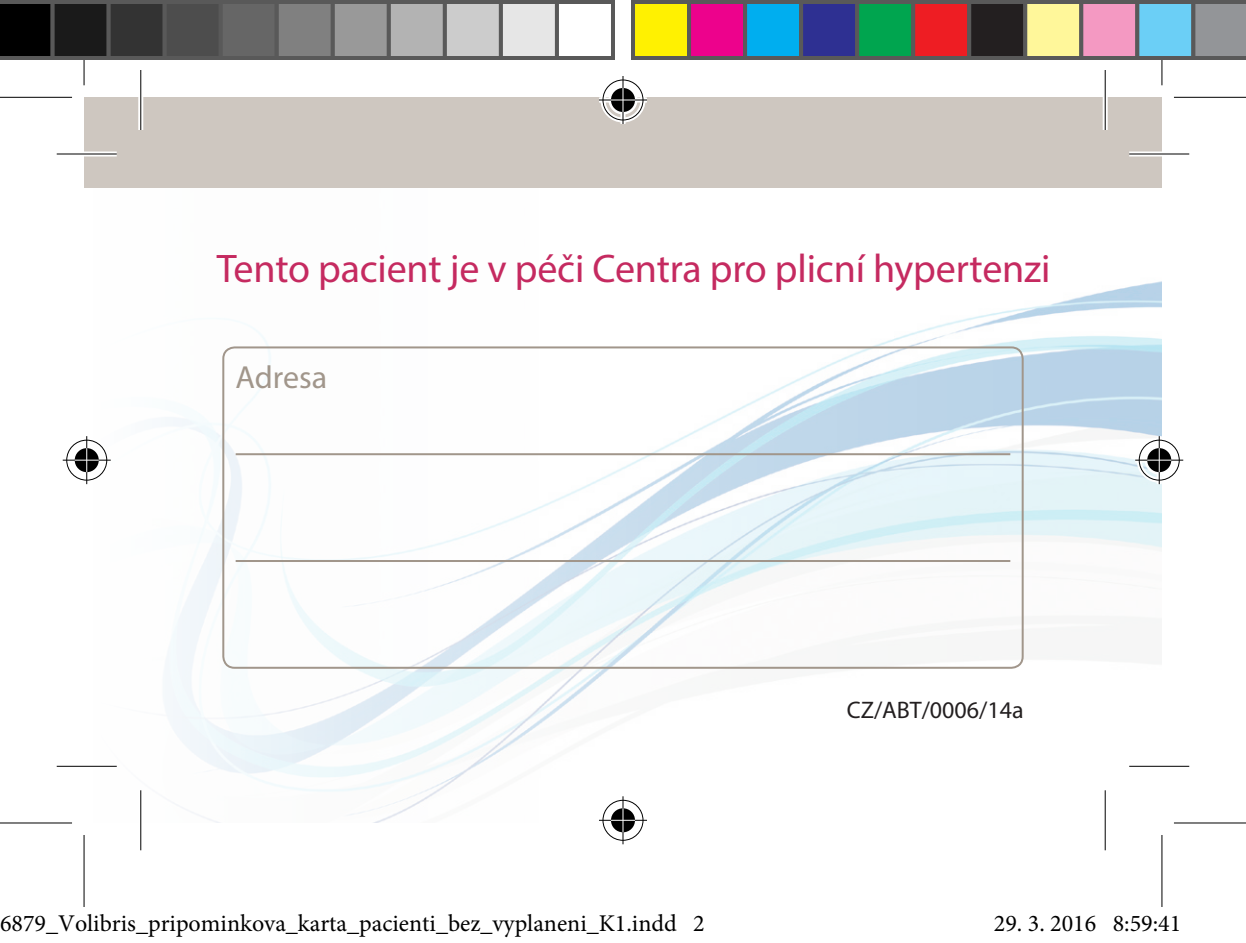
<style>
.page{position:relative;width:1246px;height:943px;background:#fff}
.page>*{position:absolute;margin:0;border:0;box-sizing:border-box;transform-origin:0 0}
.t1{font:40px "Myriad Pro";letter-spacing:-.005em;color:#c52a60}
.t2{font:32px "Myriad Pro";color:#a1968b}
.t3{font:24px "Minion Pro";color:#000}
.t4{font:24px "Myriad Pro";color:#231f20}
</style>
<div class="page">
<img style="left:86px;top:281px;width:1075px;height:542px">
<div style="left:84px;top:97px;width:1077px;height:91px;background:#cec7c0"></div>
<div style="left:222px;top:346px;width:801px;height:323px;border:2px solid #a1968b;border-radius:11px"></div>
<hr style="left:236px;top:453px;width:774px;height:2px;background:#a1968b">
<hr style="left:236px;top:560px;width:774px;height:2px;background:#a1968b">
<div style="left:57px;top:151px;width:60px;height:5px;background:#fff"></div>
<div style="left:1128px;top:151px;width:60px;height:5px;background:#fff"></div>
<svg style="left:57px;top:764px;width:60px;height:5px"></svg>
<svg style="left:1128px;top:764px;width:60px;height:5px"></svg>
<svg style="left:138px;top:70px;width:5px;height:60px"></svg>
<svg style="left:138px;top:790px;width:5px;height:60px"></svg>
<svg style="left:1102px;top:70px;width:5px;height:60px"></svg>
<svg style="left:1102px;top:790px;width:5px;height:60px"></svg>
<hr style="left:57px;top:153px;width:60px;height:2px;background:#000">
<hr style="left:1128px;top:153px;width:60px;height:2px;background:#000">
<hr style="left:57px;top:766px;width:60px;height:1px;background:#000">
<hr style="left:1128px;top:766px;width:60px;height:1px;background:#000">
<hr style="left:140px;top:70px;width:1px;height:60px;background:#000">
<hr style="left:140px;top:790px;width:1px;height:60px;background:#000">
<hr style="left:1104px;top:70px;width:1px;height:60px;background:#000">
<hr style="left:1104px;top:790px;width:1px;height:60px;background:#000">
<svg style="left:0;top:96px;width:72px;height:1px"></svg>
<svg style="left:1174px;top:96px;width:71px;height:1px"></svg>
<div style="left:1159px;top:13px;width:5px;height:72px;background:#8e8e8e"></div>
<div style="left:1159px;top:835px;width:5px;height:72px;background:#8e8e8e"></div>
<hr style="left:0;top:97px;width:72px;height:1px;background:#000">
<hr style="left:1173px;top:97px;width:72px;height:1px;background:#000">
<hr style="left:0;top:822px;width:72px;height:2px;background:#000">
<hr style="left:1173px;top:822px;width:72px;height:2px;background:#000">
<hr style="left:83px;top:13px;width:2px;height:72px;background:#000">
<hr style="left:83px;top:835px;width:2px;height:72px;background:#000">
<hr style="left:1160px;top:13px;width:2px;height:72px;background:#000">
<hr style="left:1160px;top:835px;width:2px;height:72px;background:#000">
<div style="left:600px;top:77px;width:45px;height:45px;border:5px solid #fff;border-radius:50%"></div>
<div style="left:599px;top:97px;width:48px;height:5px;background:#fff"></div>
<svg style="left:620px;top:76px;width:5px;height:48px"></svg>
<div style="left:608px;top:85px;width:29px;height:29px;border:5px solid #fff;border-radius:50%"></div>
<div style="left:602px;top:79px;width:41px;height:41px;border:1px solid #000;border-radius:50%"></div>
<hr style="left:599px;top:99px;width:48px;height:2px;background:#000">
<hr style="left:622px;top:76px;width:1px;height:48px;background:#000">
<div style="left:611px;top:88px;width:24px;height:24px;background:#000;border-radius:50%"></div>
<hr style="left:611px;top:99px;width:24px;height:2px;background:#fff">
<svg style="left:622px;top:88px;width:1px;height:24px"></svg>
<div style="left:600px;top:798px;width:45px;height:45px;border:5px solid #fff;border-radius:50%"></div>
<svg style="left:599px;top:818px;width:48px;height:5px"></svg>
<svg style="left:620px;top:796px;width:5px;height:48px"></svg>
<div style="left:608px;top:806px;width:29px;height:29px;border:5px solid #fff;border-radius:50%"></div>
<div style="left:602px;top:800px;width:41px;height:41px;border:1px solid #000;border-radius:50%"></div>
<hr style="left:599px;top:820px;width:48px;height:1px;background:#000">
<hr style="left:622px;top:796px;width:1px;height:48px;background:#000">
<svg style="left:611px;top:808px;width:24px;height:24px"></svg>
<div style="left:64px;top:438px;width:45px;height:45px;border:5px solid #fff;border-radius:50%"></div>
<div style="left:63px;top:458px;width:48px;height:5px;background:#fff"></div>
<svg style="left:84px;top:436px;width:5px;height:48px"></svg>
<div style="left:72px;top:446px;width:29px;height:29px;border:5px solid #fff;border-radius:50%"></div>
<div style="left:66px;top:440px;width:41px;height:41px;border:1px solid #000;border-radius:50%"></div>
<hr style="left:63px;top:459px;width:48px;height:2px;background:#000">
<hr style="left:86px;top:436px;width:1px;height:48px;background:#000">
<div style="left:75px;top:448px;width:24px;height:24px;background:#000;border-radius:50%"></div>
<hr style="left:75px;top:459px;width:24px;height:2px;background:#fff">
<svg style="left:86px;top:448px;width:1px;height:24px"></svg>
<div style="left:1136px;top:438px;width:45px;height:45px;border:5px solid #fff;border-radius:50%"></div>
<div style="left:1134px;top:458px;width:48px;height:5px;background:#fff"></div>
<svg style="left:1156px;top:436px;width:5px;height:48px"></svg>
<div style="left:1144px;top:446px;width:29px;height:29px;border:5px solid #fff;border-radius:50%"></div>
<div style="left:1138px;top:440px;width:41px;height:41px;border:1px solid #000;border-radius:50%"></div>
<hr style="left:1134px;top:459px;width:48px;height:2px;background:#000">
<hr style="left:1158px;top:436px;width:1px;height:48px;background:#000">
<div style="left:1146px;top:448px;width:24px;height:24px;background:#000;border-radius:50%"></div>
<hr style="left:1146px;top:459px;width:24px;height:2px;background:#fff">
<svg style="left:1158px;top:448px;width:1px;height:24px"></svg>
<svg style="left:0;top:0;width:51px;height:60px;background:#0c0c0c"></svg>
<div style="left:53px;top:2px;width:56px;height:56px;background:#1a1a1a"></div>
<div style="left:51px;top:0;width:60px;height:60px;border:4px solid #595959"></div>
<div style="left:109px;top:2px;width:56px;height:56px;background:#333"></div>
<div style="left:107px;top:0;width:60px;height:60px;border:4px solid #595959"></div>
<div style="left:165px;top:2px;width:56px;height:56px;background:#4d4d4d"></div>
<div style="left:163px;top:0;width:60px;height:60px;border:4px solid #595959"></div>
<div style="left:221px;top:2px;width:56px;height:56px;background:#666"></div>
<div style="left:219px;top:0;width:60px;height:60px;border:4px solid #595959"></div>
<div style="left:277px;top:2px;width:56px;height:56px;background:#808080"></div>
<div style="left:275px;top:0;width:60px;height:60px;border:4px solid #595959"></div>
<div style="left:333px;top:2px;width:56px;height:56px;background:#999"></div>
<div style="left:331px;top:0;width:60px;height:60px;border:4px solid #595959"></div>
<div style="left:389px;top:2px;width:56px;height:56px;background:#b3b3b3"></div>
<div style="left:387px;top:0;width:60px;height:60px;border:4px solid #595959"></div>
<div style="left:445px;top:2px;width:56px;height:56px;background:#ccc"></div>
<div style="left:443px;top:0;width:60px;height:60px;border:4px solid #595959"></div>
<div style="left:501px;top:2px;width:56px;height:56px;background:#e6e6e6"></div>
<div style="left:499px;top:0;width:60px;height:60px;border:4px solid #595959"></div>
<div style="left:555px;top:0;width:60px;height:60px;border:4px solid #595959"></div>
<div style="left:633px;top:2px;width:56px;height:56px;background:#fff101"></div>
<div style="left:631px;top:0;width:60px;height:60px;border:4px solid #595959"></div>
<div style="left:689px;top:2px;width:56px;height:56px;background:#ed028c"></div>
<div style="left:687px;top:0;width:60px;height:60px;border:4px solid #595959"></div>
<div style="left:745px;top:2px;width:56px;height:56px;background:#00aeef"></div>
<div style="left:743px;top:0;width:60px;height:60px;border:4px solid #595959"></div>
<div style="left:801px;top:2px;width:56px;height:56px;background:#2e3092"></div>
<div style="left:799px;top:0;width:60px;height:60px;border:4px solid #595959"></div>
<div style="left:857px;top:2px;width:56px;height:56px;background:#00a54f"></div>
<div style="left:855px;top:0;width:60px;height:60px;border:4px solid #595959"></div>
<div style="left:913px;top:2px;width:56px;height:56px;background:#ee1d23"></div>
<div style="left:911px;top:0;width:60px;height:60px;border:4px solid #595959"></div>
<div style="left:969px;top:2px;width:56px;height:56px;background:#231f20"></div>
<div style="left:967px;top:0;width:60px;height:60px;border:4px solid #595959"></div>
<div style="left:1025px;top:2px;width:56px;height:56px;background:#fff79a"></div>
<div style="left:1023px;top:0;width:60px;height:60px;border:4px solid #595959"></div>
<div style="left:1081px;top:2px;width:56px;height:56px;background:#f499c2"></div>
<div style="left:1079px;top:0;width:60px;height:60px;border:4px solid #595959"></div>
<div style="left:1137px;top:2px;width:56px;height:56px;background:#6bcff6"></div>
<div style="left:1135px;top:0;width:60px;height:60px;border:4px solid #595959"></div>
<svg style="left:1191px;top:0;width:54px;height:60px;background:#87898b"></svg>
<div style="left:75px;top:919px;width:12px;height:13px;border:2px solid #fff;border-radius:50%"></div>
<div style="left:77px;top:920px;width:8px;height:11px;border:2px solid #fff;border-radius:50%"></div>
<div style="left:189px;top:919px;width:12px;height:13px;border:2px solid #fff;border-radius:50%"></div>
<div style="left:191px;top:920px;width:7px;height:11px;border:2px solid #fff;border-radius:50%"></div>
<div style="left:252px;top:919px;width:12px;height:13px;border:2px solid #fff;border-radius:50%"></div>
<div style="left:254px;top:920px;width:8px;height:11px;border:2px solid #fff;border-radius:50%"></div>
<svg style="left:262px;top:921px;width:2px;height:9px"></svg>
<div style="left:1061px;top:915px;width:12px;height:17px;border:2px solid #fff;border-radius:50%"></div>
<div style="left:1063px;top:916px;width:7px;height:15px;border:2px solid #fff;border-radius:50%"></div>
<h1 class="t1" style="left:217px;top:244px;width:835px">Tento pacient je v péči Centra pro plicní hypertenzi</h1>
<h2 class="t2" style="left:236px;top:357px;width:93px">Adresa</h2>
<p class="t4" style="left:846px;top:695px;width:178px">CZ/ABT/0006/14a</p>
<p class="t3" style="left:0;top:907px;width:706px">6879_Volibris_pripominkova_karta_pacienti_bez_vyplaneni_K1.indd 2</p>
<p class="t3" style="left:993px;top:907px;width:189px">29. 3. 2016 8:59:41</p>
</div>
